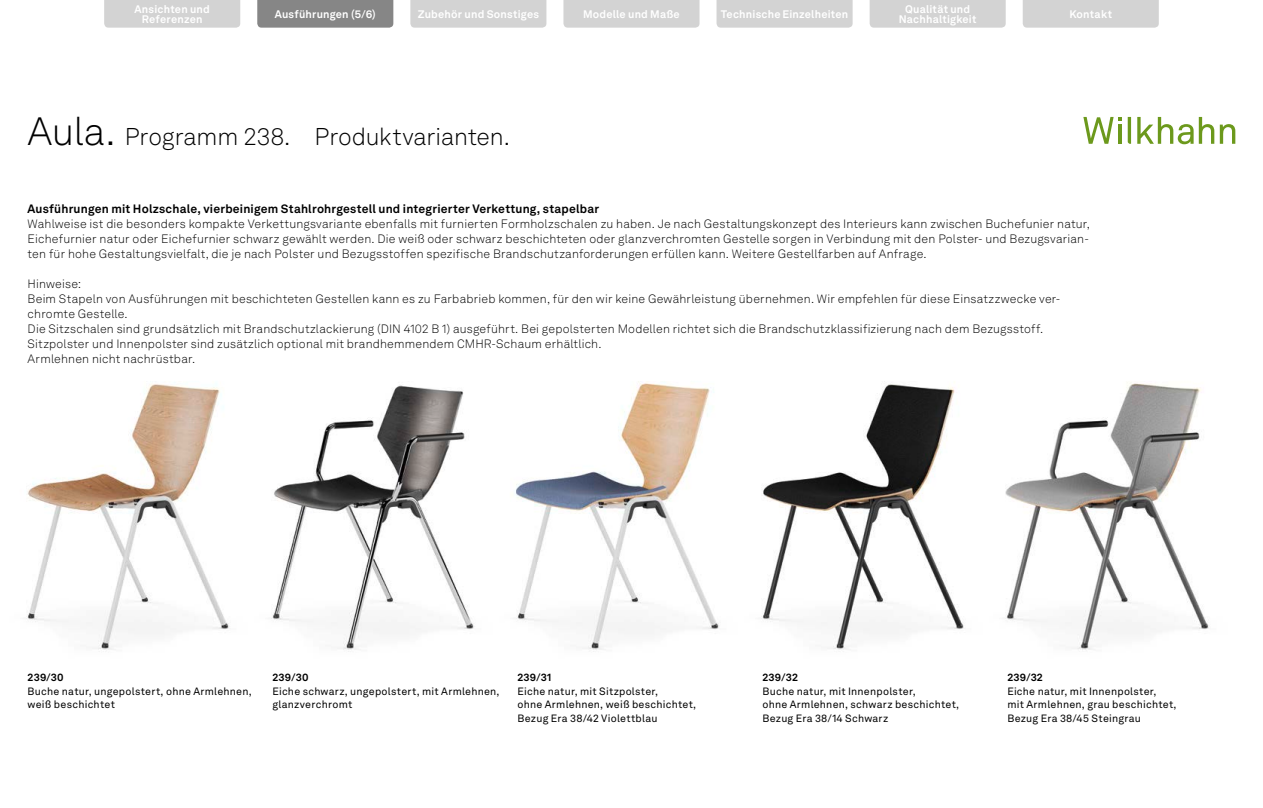
<style>
.page{position:relative;width:1263px;height:808px;background:#fff}
.page>*{position:absolute;margin:0;border:0;box-sizing:border-box;transform-origin:0 0}
.t1{font:300 24px "Akkurat LL";letter-spacing:-.005em;color:#000}
.t2{font:300 12px/15px "Akkurat LL";letter-spacing:.015em;color:#000;text-align:justify}
.t3{font:700 12px "Akkurat LL";letter-spacing:.015em;color:#000}
.t4{font:700 10.8px/10.5px "Akkurat LL";letter-spacing:.02em;color:#fff;text-align:center}
.t5{font:10.5px/13.5px "Akkurat LL";letter-spacing:.02em;color:#000}
.t6{font:700 10.5px "Akkurat LL";letter-spacing:.02em;color:#000}
.s1{font-size:39px}
</style>
<div class="page">
<img style="left:26px;top:384px;width:203px;height:266px">
<img style="left:271px;top:385px;width:204px;height:267px">
<img style="left:516px;top:381px;width:203px;height:271px">
<img style="left:761px;top:384px;width:203px;height:266px">
<img style="left:1005px;top:382px;width:204px;height:268px">
<div style="left:104px;top:0;width:136px;height:28px;background:#d3d3d3"></div>
<div style="left:716px;top:0;width:137px;height:28px;background:#d3d3d3"></div>
<div style="left:563px;top:0;width:136px;height:28px;background:#d3d3d3"></div>
<div style="left:410px;top:0;width:136px;height:28px;background:#d3d3d3"></div>
<div style="left:1023px;top:0;width:136px;height:28px;background:#d3d3d3"></div>
<div style="left:870px;top:0;width:136px;height:28px;background:#d3d3d3"></div>
<div style="left:257px;top:0;width:136px;height:28px;background:#868686"></div>
<svg style="left:1083px;top:117px;width:39px;height:27px"></svg>
<hr style="left:1118px;top:125px;width:3px;height:19px;background:#6c991c">
<svg style="left:1128px;top:117px;width:3px;height:27px"></svg>
<svg style="left:1137px;top:117px;width:56px;height:27px"></svg>
<svg style="left:1199px;top:117px;width:15px;height:27px"></svg>
<svg style="left:1220px;top:124px;width:15px;height:20px"></svg>
<p class="t4" style="left:134px;top:3px;width:77px">Ansichten und<br>Referenzen</p>
<p class="t4" style="left:418px;top:8px;width:123px">Zubehör und Sonstiges</p>
<p class="t4" style="left:583px;top:8px;width:98px">Modelle und Maße</p>
<p class="t4" style="left:721px;top:8px;width:129px">Technische Einzelheiten</p>
<p class="t4" style="left:1069px;top:8px;width:44px">Kontakt</p>
<p class="t4" style="left:899px;top:3px;width:79px">Qualität und<br>Nachhaltigkeit</p>
<p class="t4" style="left:275px;top:8px;width:103px">Ausführungen (5/6)</p>
<h1 class="t1" style="left:28px;top:119px;width:484px"><span class="s1">Aula.</span> Programm 238. Produktvarianten.</h1>
<p class="t3" style="left:28px;top:200px;width:573px">Ausführungen mit Holzschale, vierbeinigem Stahlrohrgestell und integrierter Verkettung, stapelbar</p>
<p class="t2" style="left:28px;top:216px;width:1064px">Wahlweise ist die besonders kompakte Verkettungsvariante ebenfalls mit furnierten Formholzschalen zu haben. Je nach Gestaltungskonzept des Interieurs kann zwischen Buchefunier natur, Eichefurnier natur oder Eichefurnier schwarz gewählt werden. Die weiß oder schwarz beschichteten oder glanzverchromten Gestelle sorgen in Verbindung mit den Polster- und Bezugsvarian&shy;ten für hohe Gestaltungsvielfalt, die je nach Polster und Bezugsstoffen spezifische Brandschutzanforderungen erfüllen kann. Weitere Gestellfarben auf Anfrage.</p>
<p class="t2" style="left:28px;top:276px;width:1034px;text-align:left">Hinweise:<br>Beim Stapeln von Ausführungen mit beschichteten Gestellen kann es zu Farbabrieb kommen, für den wir keine Gewährleistung übernehmen. Wir empfehlen für diese Einsatzzwecke ver&shy;chromte Gestelle.<br>Die Sitzschalen sind grundsätzlich mit Brandschutzlackierung (DIN 4102 B 1) ausgeführt. Bei gepolsterten Modellen richtet sich die Brandschutzklassifizierung nach dem Bezugsstoff.<br>Sitzpolster und Innenpolster sind zusätzlich optional mit brandhemmendem CMHR-Schaum erhältlich.<br>Armlehnen nicht nachrüstbar.</p>
<p class="t6" style="left:28px;top:669px;width:38px">239/30</p>
<p class="t5" style="left:28px;top:684px;width:226px">Buche natur, ungepolstert, ohne Armlehnen, weiß beschichtet</p>
<p class="t6" style="left:272px;top:669px;width:38px">239/30</p>
<p class="t5" style="left:272px;top:684px;width:229px">Eiche schwarz, ungepolstert, mit Armlehnen, glanzverchromt</p>
<p class="t6" style="left:517px;top:669px;width:35px">239/31</p>
<p class="t5" style="left:517px;top:684px;width:180px">Eiche natur, mit Sitzpolster,<br>ohne Armlehnen, weiß beschichtet,<br>Bezug Era 38/42 Violettblau</p>
<p class="t6" style="left:762px;top:669px;width:37px">239/32</p>
<p class="t5" style="left:762px;top:684px;width:198px">Buche natur, mit Innenpolster,<br>ohne Armlehnen, schwarz beschichtet,<br>Bezug Era 38/14 Schwarz</p>
<p class="t6" style="left:1007px;top:669px;width:37px">239/32</p>
<p class="t5" style="left:1007px;top:684px;width:171px">Eiche natur, mit Innenpolster,<br>mit Armlehnen, grau beschichtet,<br>Bezug Era 38/45 Steingrau</p>
</div>
